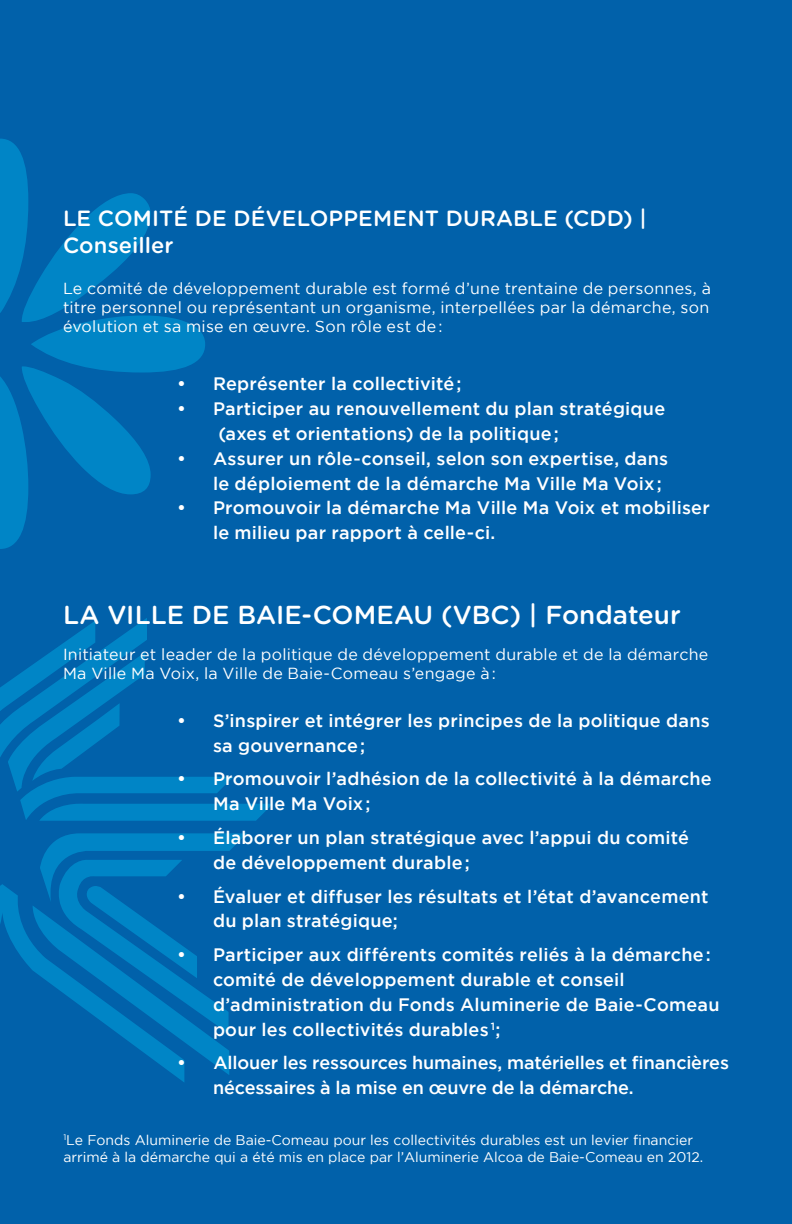
<style>
.page{position:relative;width:792px;height:1224px;background:#0161aa}
.page>*{position:absolute;margin:0;border:0;box-sizing:border-box;transform-origin:0 0}
.t1{font:500 26px "Gotham Rounded";color:#fff}
.t2{font:500 22px/26.4px "Gotham Rounded";letter-spacing:.005em;color:#fff}
.t3{font:500 18px/24.8px "Gotham";letter-spacing:.01em;color:#fff}
.t4{font:500 18px/24.8px "Gotham";letter-spacing:-.01em;color:#fff}
.t5{font:16px/19.2px "Gotham";letter-spacing:.02em;color:#fff}
.t6{font:14px/16.8px "Gotham";color:#fff}
</style>
<div class="page">
<svg style="left:0;top:139px;width:205px;height:410px"></svg>
<svg style="left:0;top:618px;width:272px;height:203px"></svg>
<svg style="left:0;top:833px;width:247px;height:249px"></svg>
<p class="t2" style="left:63px;top:204px;width:585px">LE COMITÉ DE DÉVELOPPEMENT DURABLE (CDD) |<br>Conseiller</p>
<p class="t5" style="left:63px;top:278px;width:649px;text-align:justify">Le comité de développement durable est formé d’une trentaine de personnes, à titre personnel ou représentant un organisme, interpellées par la démarche, son évolution et sa mise en œuvre. Son rôle est de:</p>
<p class="t3" style="left:177px;top:371px;width:286px">• Représenter la collectivité;</p>
<p class="t3" style="left:218px;top:396px;width:448px;text-indent:-41px">• Participer au renouvellement du plan stratégique (axes et orientations) de la politique;</p>
<p class="t3" style="left:213px;top:446px;width:457px;text-indent:-36px">• Assurer un rôle-conseil, selon son expertise, dans le déploiement de la démarche Ma Ville Ma Voix;</p>
<p class="t3" style="left:213px;top:495px;width:498px;text-indent:-36px">• Promouvoir la démarche Ma Ville Ma Voix et mobiliser le milieu par rapport à celle-ci.</p>
<p class="t1" style="left:63px;top:596px;width:619px">LA VILLE DE BAIE-COMEAU (VBC) | Fondateur</p>
<p class="t5" style="left:63px;top:644px;width:647px">Initiateur et leader de la politique de développement durable et de la démarche<br>Ma Ville Ma Voix, la Ville de Baie-Comeau s’engage à:</p>
<p class="t3" style="left:213px;top:708px;width:498px;text-indent:-36px">• S’inspirer et intégrer les principes de la politique dans sa gouvernance;</p>
<p class="t3" style="left:213px;top:766px;width:500px;text-indent:-36px">• Promouvoir l’adhésion de la collectivité à la démarche<br>Ma Ville Ma Voix;</p>
<p class="t3" style="left:213px;top:825px;width:478px;text-indent:-36px">• Élaborer un plan stratégique avec l’appui du comité de développement durable;</p>
<p class="t3" style="left:213px;top:884px;width:497px;text-indent:-36px">• Évaluer et diffuser les résultats et l’état d’avancement du plan stratégique;</p>
<p class="t3" style="left:213px;top:942px;width:508px;text-indent:-36px">• Participer aux différents comités reliés à la démarche: comité de développement durable et conseil d’administration du Fonds Aluminerie de Baie-Comeau pour les collectivités durables <sup>1</sup>;</p>
<p class="t4" style="left:213px;top:1050px;width:518px;text-indent:-36px">• Allouer les ressources humaines, matérielles et financières nécessaires à la mise en œuvre de la démarche.</p>
<p class="t6" style="left:63px;top:1131px;width:641px"><sup>1</sup>Le Fonds Aluminerie de Baie-Comeau pour les collectivités durables est un levier financier arrimé à la démarche qui a été mis en place par l’Aluminerie Alcoa de Baie-Comeau en 2012.</p>
</div>
